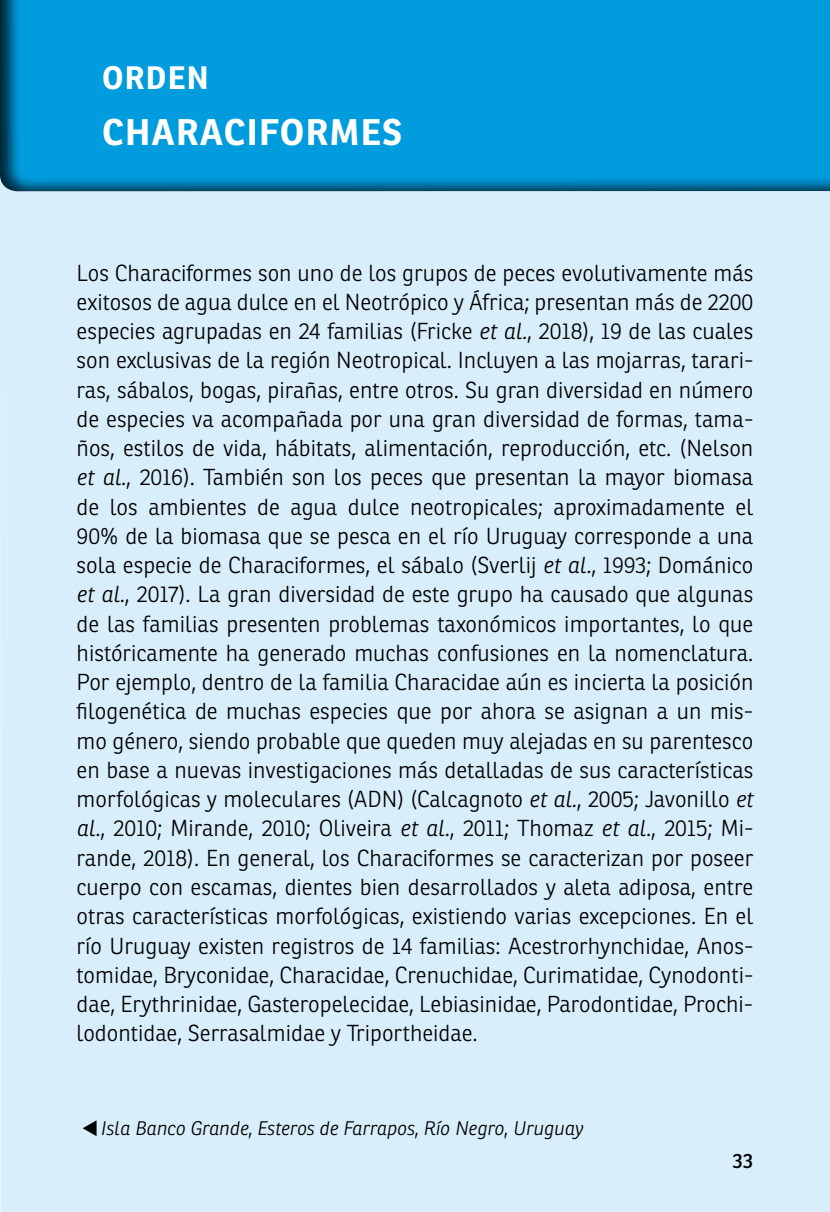
<style>
.page{position:relative;width:830px;height:1212px;background:#fff}
.page>*{position:absolute;margin:0;border:0;box-sizing:border-box;transform-origin:0 0}
.t1{font:700 36px "Ronnia";letter-spacing:.04em;color:#fff}
.t2{font:700 31.5px "Ronnia";letter-spacing:.04em;color:#fff}
.t3{font:300 22.5px/29.2px "Ronnia";color:#000;text-align:justify}
.t4{font:20.25px "Ronnia";color:#000}
.t5{font:italic 300 19.12px "Ronnia";color:#000}
.s1{font-style:italic}
</style>
<div class="page">
<div style="left:0;top:195px;width:829px;height:1017px;background:#d8eefa"></div>
<div style="left:0;top:0;width:829px;height:195px;background:#000;opacity:.75"></div>
<div style="left:0;top:0;width:22px;height:195px;background:#000;opacity:.75"></div>
<svg style="left:98px;top:1135px;width:19px;height:1px"></svg>
<h2 class="t2" style="left:102px;top:58px;width:108px">ORDEN</h2>
<h1 class="t1" style="left:102px;top:110px;width:301px">CHARACIFORMES</h1>
<p class="t3" style="left:77px;top:258px;width:678px">Los Characiformes son uno de los grupos de peces evolutivamente más exitosos de agua dulce en el Neotrópico y África; presentan más de 2200 especies agrupadas en 24 familias (Fricke <span class="s1">et al.</span>, 2018), 19 de las cuales son exclusivas de la región Neotropical. Incluyen a las mojarras, tarari&shy;ras, sábalos, bogas, pirañas, entre otros. Su gran diversidad en número de especies va acompañada por una gran diversidad de formas, tama&shy;ños, estilos de vida, hábitats, alimentación, reproducción, etc. (Nelson <span class="s1">et al.</span>, 2016). También son los peces que presentan la mayor biomasa de los ambientes de agua dulce neotropicales; aproximadamente el 90% de la biomasa que se pesca en el río Uruguay corresponde a una sola especie de Characiformes, el sábalo (Sverlij <span class="s1">et al.</span>, 1993; Dománico <span class="s1">et al.</span>, 2017). La gran diversidad de este grupo ha causado que algunas de las familias presenten problemas taxonómicos importantes, lo que históricamente ha generado muchas confusiones en la nomenclatura.<br>Por ejemplo, dentro de la familia Characidae aún es incierta la posición filogenética de muchas especies que por ahora se asignan a un mis&shy;mo género, siendo probable que queden muy alejadas en su parentesco en base a nuevas investigaciones más detalladas de sus características morfológicas y moleculares (ADN) (Calcagnoto <span class="s1">et al.</span>, 2005; Javonillo <span class="s1">et al.</span>, 2010; Mirande, 2010; Oliveira <span class="s1">et al.</span>, 2011; Thomaz <span class="s1">et al.</span>, 2015; Mi&shy;rande, 2018). En general, los Characiformes se caracterizan por poseer cuerpo con escamas, dientes bien desarrollados y aleta adiposa, entre otras características morfológicas, existiendo varias excepciones. En el río Uruguay existen registros de 14 familias: Acestrorhynchidae, Anos&shy;tomidae, Bryconidae, Characidae, Crenuchidae, Curimatidae, Cynodonti&shy;dae, Erythrinidae, Gasteropelecidae, Lebiasinidae, Parodontidae, Prochi&shy;lodontidae, Serrasalmidae y Triportheidae.</p>
<p class="t5" style="left:81px;top:1117px;width:503px">▼Isla Banco Grande, Esteros de Farrapos, Río Negro, Uruguay</p>
<p class="t4" style="left:732px;top:1148px;width:22px">33</p>
</div>
